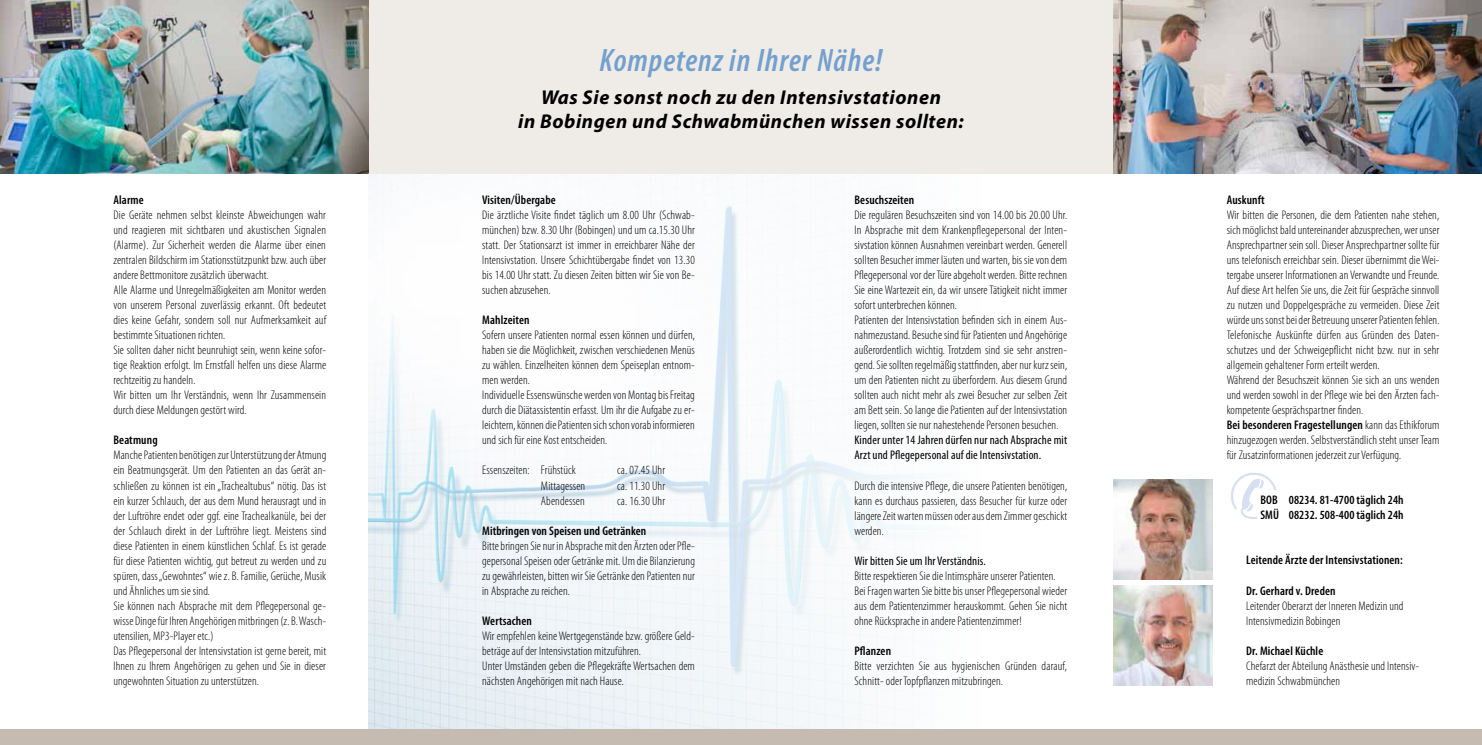
<style>
.page{position:relative;width:1482px;height:745px;background:#fff}
.page>*{position:absolute;margin:0;border:0;box-sizing:border-box;transform-origin:0 0}
.t1{font:italic 600 condensed 32.5px "Myriad Pro";letter-spacing:.03em;color:#74a0ce}
.t2{font:italic 700 20px/24px "Myriad Pro";letter-spacing:.03em;color:#000;text-align:center}
.t3{font:300 condensed 12.5px/15px "Myriad Pro";letter-spacing:.01em;color:#000}
.t4{font:600 condensed 12.5px/15px "Myriad Pro";letter-spacing:.01em;color:#000}
.t5{font:condensed 12.5px/15px "Myriad Pro";letter-spacing:.01em;color:#000}
.s1{font-weight:600}
</style>
<div class="page">
<img style="left:0;top:0;width:369px;height:174px">
<svg style="left:1231px;top:472px;width:46px;height:46px"></svg>
<div style="left:1256px;top:490px;width:21px;height:39px;background:#fff"></div>
<img style="left:369px;top:174px;width:552px;height:555px">
<div style="left:369px;top:0;width:744px;height:174px;background:#efece8"></div>
<img style="left:1113px;top:0;width:368px;height:174px">
<div style="left:0;top:729px;width:1481px;height:15px;background:#c6bbb0"></div>
<img style="left:1113px;top:479px;width:99px;height:100px">
<img style="left:1113px;top:585px;width:99px;height:99px">
<p class="t4" style="left:113px;top:192px;width:32px">Alarme</p>
<p class="t3" style="left:113px;top:207px;width:214px">Die Geräte nehmen selbst kleinste Abweichungen wahr und reagieren mit sichtbaren und akustischen Signalen (Alarme). Zur Sicherheit werden die Alarme über einen zentralen Bildschirm im Stationsstützpunkt bzw. auch über andere Bettmonitore zusätzlich überwacht.<br>Alle Alarme und Unregelmäßigkeiten am Monitor werden von unserem Personal zuverlässig erkannt. Oft bedeutet dies keine Gefahr, sondern soll nur Aufmerksamkeit auf bestimmte Situationen richten.<br>Sie sollten daher nicht beunruhigt sein, wenn keine sofor&shy;tige Reaktion erfolgt. Im Ernstfall helfen uns diese Alarme rechtzeitig zu handeln.<br>Wir bitten um Ihr Verständnis, wenn Ihr Zusammensein durch diese Meldungen gestört wird.</p>
<p class="t4" style="left:113px;top:432px;width:46px">Beatmung</p>
<p class="t3" style="left:113px;top:447px;width:214px">Manche Patienten benötigen zur Unterstützung der Atmung ein Beatmungsgerät. Um den Patienten an das Gerät an&shy;schließen zu können ist ein „Trachealtubus“ nötig. Das ist ein kurzer Schlauch, der aus dem Mund herausragt und in der Luftröhre endet oder ggf. eine Trachealkanüle, bei der der Schlauch direkt in der Luftröhre liegt. Meistens sind diese Patienten in einem künstlichen Schlaf. Es ist gerade für diese Patienten wichtig, gut betreut zu werden und zu spüren, dass „Gewohntes“ wie z. B. Familie, Gerüche, Musik und Ähnliches um sie sind.<br>Sie können nach Absprache mit dem Pflegepersonal ge&shy;wisse Dinge für Ihren Angehörigen mitbringen (z. B. Wasch&shy;utensilien, MP3-Player etc.)<br>Das Pflegepersonal der Intensivstation ist gerne bereit, mit Ihnen zu Ihrem Angehörigen zu gehen und Sie in dieser ungewohnten Situation zu unterstützen.</p>
<h1 class="t1" style="left:599px;top:40px;width:284px">Kompetenz in Ihrer Nähe!</h1>
<h2 class="t2" style="left:518px;top:84px;width:447px">Was Sie sonst noch zu den Intensivstationen<br>in Bobingen und Schwabmünchen wissen sollten:</h2>
<p class="t4" style="left:482px;top:192px;width:75px">Visiten/Übergabe</p>
<p class="t3" style="left:482px;top:207px;width:214px;text-align:justify">Die ärztliche Visite findet täglich um 8.00 Uhr (Schwab&shy;münchen) bzw. 8.30 Uhr (Bobingen) und um ca.15.30 Uhr statt. Der Stationsarzt ist immer in erreichbarer Nähe der Intensivstation. Unsere Schichtübergabe findet von 13.30 bis 14.00 Uhr statt. Zu diesen Zeiten bitten wir Sie von Be&shy;suchen abzusehen.</p>
<p class="t4" style="left:482px;top:312px;width:49px">Mahlzeiten</p>
<p class="t3" style="left:482px;top:327px;width:214px">Sofern unsere Patienten normal essen können und dürfen, haben sie die Möglichkeit, zwischen verschiedenen Menüs zu wählen. Einzelheiten können dem Speiseplan entnom&shy;men werden.<br>Individuelle Essenswünsche werden von Montag bis Freitag durch die Diätassistentin erfasst. Um ihr die Aufgabe zu er&shy;leichtern, können die Patienten sich schon vorab informieren und sich für eine Kost entscheiden.</p>
<p class="t3" style="left:482px;top:462px;width:95px">Essenszeiten: Frühstück</p>
<p class="t3" style="left:617px;top:462px;width:49px">ca. 07.45 Uhr</p>
<p class="t3" style="left:541px;top:477px;width:46px">Mittagessen</p>
<p class="t3" style="left:617px;top:477px;width:49px">ca. 11.30 Uhr</p>
<p class="t3" style="left:541px;top:492px;width:45px">Abendessen</p>
<p class="t3" style="left:617px;top:492px;width:49px">ca. 16.30 Uhr</p>
<p class="t4" style="left:482px;top:522px;width:166px">Mitbringen von Speisen und Getränken</p>
<p class="t3" style="left:482px;top:537px;width:214px;text-align:justify">Bitte bringen Sie nur in Absprache mit den Ärzten oder Pfle&shy;gepersonal Speisen oder Getränke mit. Um die Bilanzierung zu gewährleisten, bitten wir Sie Getränke den Patienten nur in Absprache zu reichen.</p>
<p class="t4" style="left:482px;top:612px;width:51px">Wertsachen</p>
<p class="t3" style="left:482px;top:627px;width:214px">Wir empfehlen keine Wertgegenstände bzw. größere Geld&shy;beträge auf der Intensivstation mitzuführen.<br>Unter Umständen geben die Pflegekräfte Wertsachen dem nächsten Angehörigen mit nach Hause.</p>
<p class="t4" style="left:854px;top:192px;width:61px">Besuchszeiten</p>
<p class="t3" style="left:854px;top:207px;width:214px">Die regulären Besuchszeiten sind von 14.00 bis 20.00 Uhr.<br>In Absprache mit dem Krankenpflegepersonal der Inten&shy;sivstation können Ausnahmen vereinbart werden. Generell sollten Besucher immer läuten und warten, bis sie von dem Pflegepersonal vor der Türe abgeholt werden. Bitte rechnen Sie eine Wartezeit ein, da wir unsere Tätigkeit nicht immer sofort unterbrechen können.<br>Patienten der Intensivstation befinden sich in einem Aus&shy;nahmezustand. Besuche sind für Patienten und Angehörige außerordentlich wichtig. Trotzdem sind sie sehr anstren&shy;gend. Sie sollten regelmäßig stattfinden, aber nur kurz sein, um den Patienten nicht zu überfordern. Aus diesem Grund sollten auch nicht mehr als zwei Besucher zur selben Zeit am Bett sein. So lange die Patienten auf der Intensivstation liegen, sollten sie nur nahestehende Personen besuchen.</p>
<p class="t5" style="left:854px;top:432px;width:214px">Kinder unter 14 Jahren dürfen nur nach Absprache mit<br>Arzt und Pflegepersonal auf die Intensivstation.</p>
<p class="t3" style="left:854px;top:477px;width:214px;text-align:justify">Durch die intensive Pflege, die unsere Patienten benötigen, kann es durchaus passieren, dass Besucher für kurze oder längere Zeit warten müssen oder aus dem Zimmer geschickt werden.</p>
<p class="t5" style="left:854px;top:552px;width:133px">Wir bitten Sie um Ihr Verständnis.</p>
<p class="t3" style="left:854px;top:567px;width:214px">Bitte respektieren Sie die Intimsphäre unserer Patienten.<br>Bei Fragen warten Sie bitte bis unser Pflegepersonal wieder aus dem Patientenzimmer herauskommt. Gehen Sie nicht ohne Rücksprache in andere Patientenzimmer!</p>
<p class="t4" style="left:854px;top:642px;width:38px">Pflanzen</p>
<p class="t3" style="left:854px;top:657px;width:214px">Bitte verzichten Sie aus hygienischen Gründen darauf,<br>Schnitt- oder Topfpflanzen mitzubringen.</p>
<p class="t4" style="left:1226px;top:192px;width:40px">Auskunft</p>
<p class="t3" style="left:1226px;top:207px;width:214px">Wir bitten die Personen, die dem Patienten nahe stehen, sich möglichst bald untereinander abzusprechen, wer unser Ansprechpartner sein soll. Dieser Ansprechpartner sollte für uns telefonisch erreichbar sein. Dieser übernimmt die Wei&shy;tergabe unserer Informationen an Verwandte und Freunde.<br>Auf diese Art helfen Sie uns, die Zeit für Gespräche sinnvoll zu nutzen und Doppelgespräche zu vermeiden. Diese Zeit würde uns sonst bei der Betreuung unserer Patienten fehlen.<br>Telefonische Auskünfte dürfen aus Gründen des Daten&shy;schutzes und der Schweigepflicht nicht bzw. nur in sehr allgemein gehaltener Form erteilt werden.<br>Während der Besuchszeit können Sie sich an uns wenden und werden sowohl in der Pflege wie bei den Ärzten fach&shy;kompetente Gesprächspartner finden.<br><span class="s1">Bei besonderen Fragestellungen</span> kann das Ethikforum hinzugezogen werden. Selbstverständlich steht unser Team für Zusatzinformationen jederzeit zur Verfügung.</p>
<p class="t4" style="left:1260px;top:492px;width:145px">BOB 08234. 81-4700 täglich 24h<br>SMÜ 08232. 508-400 täglich 24h</p>
<p class="t4" style="left:1245px;top:552px;width:158px">Leitende Ärzte der Intensivstationen:</p>
<p class="t4" style="left:1245px;top:582px;width:91px">Dr. Gerhard v. Dreden</p>
<p class="t3" style="left:1245px;top:597px;width:159px">Leitender Oberarzt der Inneren Medizin und<br>Intensivmedizin Bobingen</p>
<p class="t4" style="left:1245px;top:642px;width:79px">Dr. Michael Küchle</p>
<p class="t3" style="left:1245px;top:657px;width:174px">Chefarzt der Abteilung Anästhesie und Intensiv&shy;medizin Schwabmünchen</p>
</div>
